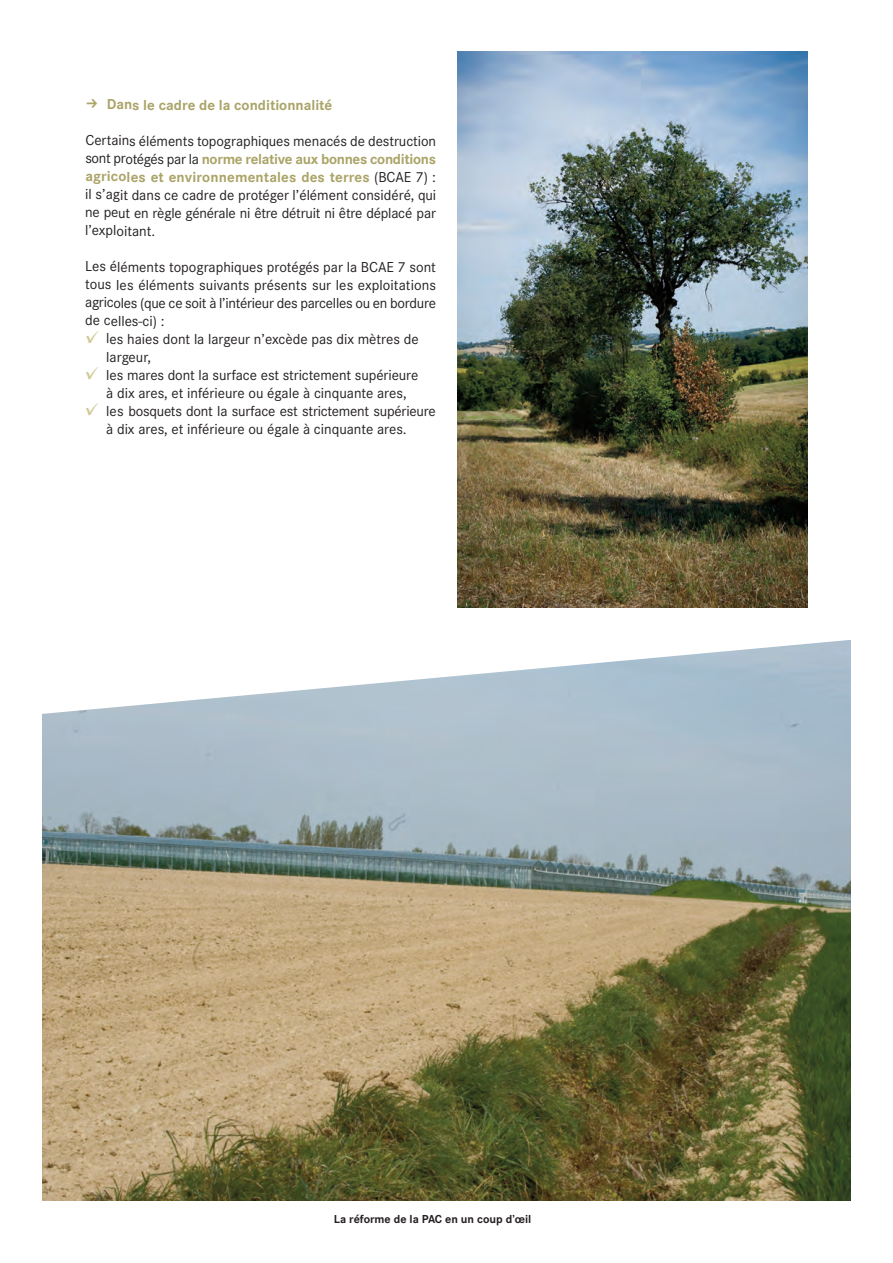
<style>
.page{position:relative;width:893px;height:1263px;background:#fff}
.page>*{position:absolute;margin:0;border:0;box-sizing:border-box;transform-origin:0 0}
.t1{font:15px/18px "Corporate S";letter-spacing:-.005em;color:#231f20;text-align:justify}
.t2{font:700 15px "Corporate S";color:#aba468}
.t3{font:700 12px "Corporate S";color:#231f20}
.s1{font-weight:700;color:#aba468}
.s2{font-family:"PF Square Sans Pro";font-weight:300;font-size:18px;color:#cec890}
</style>
<div class="page">
<img style="left:457px;top:52px;width:351px;height:555px">
<img style="left:43px;top:640px;width:807px;height:560px">
<p class="t2" style="left:107px;top:96px;width:227px">Dans le cadre de la conditionnalité</p>
<p class="t1" style="left:85px;top:132px;width:352px">Certains éléments topographiques menacés de destruction sont protégés par la <span class="s1">norme relative aux bonnes conditions agricoles et environnementales des terres</span> (BCAE 7) : il s’agit dans ce cadre de protéger l’élément considéré, qui ne peut en règle générale ni être détruit ni être déplacé par l’exploitant.</p>
<p class="t1" style="left:85px;top:258px;width:352px">Les éléments topographiques protégés par la BCAE 7 sont tous les éléments suivants présents sur les exploitations agricoles (que ce soit à l’intérieur des parcelles ou en bordure de celles-ci) :</p>
<p class="t1" style="left:106px;top:330px;width:314px;text-indent:-21px"><span class="s2">✓</span> les haies dont la largeur n’excède pas dix mètres de largeur,</p>
<p class="t1" style="left:106px;top:366px;width:314px;text-indent:-21px"><span class="s2">✓</span> les mares dont la surface est strictement supérieure à dix ares, et inférieure ou égale à cinquante ares,</p>
<p class="t1" style="left:85px;top:402px;width:352px;text-align:center"><span class="s2">✓</span> les bosquets dont la surface est strictement supérieure à dix ares, et inférieure ou égale à cinquante ares.</p>
<p class="t3" style="left:334px;top:1212px;width:199px">La réforme de la PAC en un coup d’œil</p>
</div>
